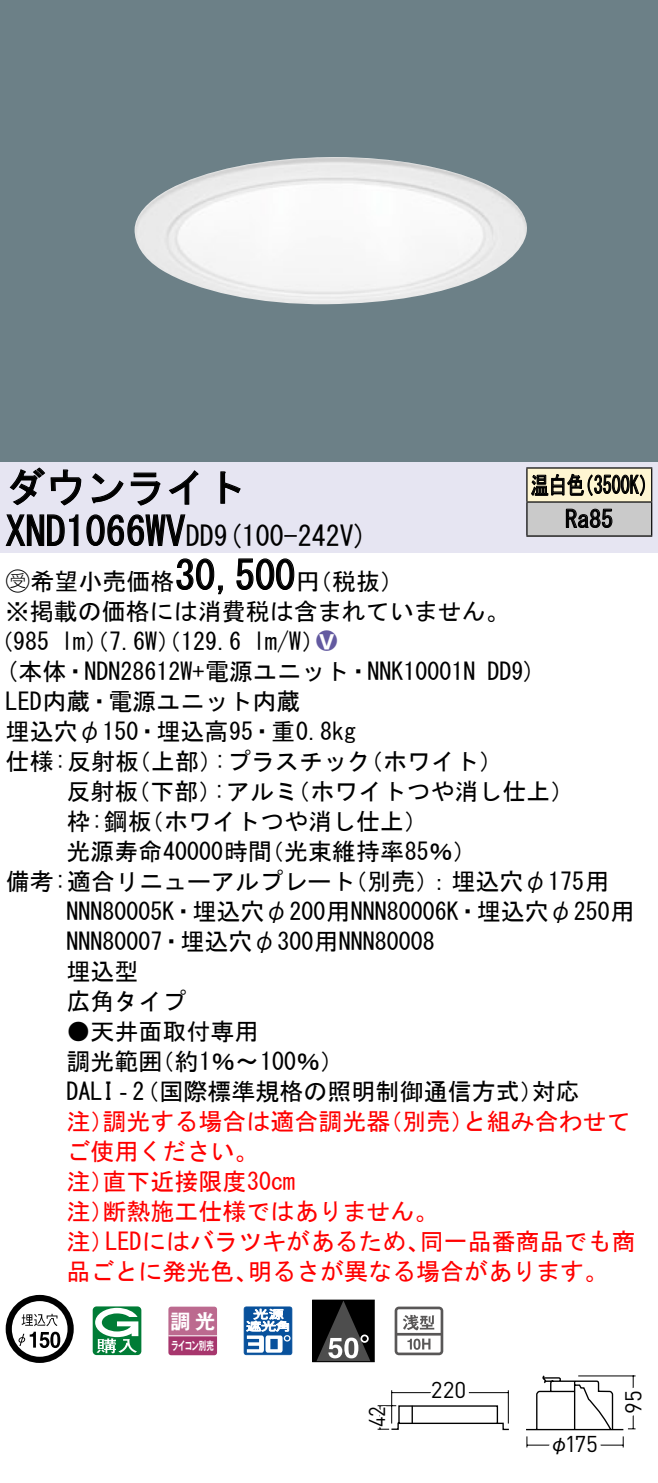
<style>
.page{position:relative;width:658px;height:1483px;background:#fff}
.page>*{position:absolute;margin:0;border:0;box-sizing:border-box;transform-origin:0 0}
.t1{font:40px "MS Gothic";color:#000}
.t2{font:28px "MS Gothic";color:#000}
.t3{font:24px/30px "MS Gothic";color:#000}
.t4{font:24px/30px "MS Gothic";color:#f00}
.t5{font:24px/34px "MS Gothic";color:#000;scale:.75 1}
.t6{font:24px "Ford Classification 1";color:#635aa0}
.t7{font:22.8px "DINOT";letter-spacing:-.005em;color:#000}
.t8{font:22.8px "DINOT";letter-spacing:-.005em;color:#000;scale:.9 1}
.t9{font:20px "Gothic MB101 Pro De Bold 90 pv RKSJ H";color:#fff}
.t10{font:20px "Gothic BBB Pro Medium 90 pv RKSJ H";color:#000}
.t11{font:11.6px "Gothic MB101 Pro De Bold 90 pv RKSJ H";letter-spacing:-.05em;color:#fff;scale:.65 1}
.s1{font-size:28px}
.s2{font-family:"Ford Classification 1"}
.s3{color:#fff}
</style>
<div class="page">
<div style="left:0;top:0;width:658px;height:462px;background:#6c8087"></div>
<img style="left:134px;top:157px;width:393px;height:148px">
<div style="left:0;top:462px;width:658px;height:90px;background:#e6e5f2"></div>
<svg style="left:9px;top:467px;width:73px;height:39px"></svg>
<svg style="left:91px;top:473px;width:33px;height:30px"></svg>
<svg style="left:130px;top:472px;width:30px;height:34px"></svg>
<svg style="left:168px;top:470px;width:30px;height:35px"></svg>
<svg style="left:220px;top:471px;width:21px;height:33px"></svg>
<svg style="left:5px;top:514px;width:74px;height:32px"></svg>
<svg style="left:86px;top:514px;width:100px;height:32px"></svg>
<svg style="left:176px;top:558px;width:47px;height:37px"></svg>
<svg style="left:236px;top:558px;width:59px;height:32px"></svg>
<svg style="left:6px;top:1295px;width:68px;height:68px"></svg>
<svg style="left:50px;top:1331px;width:10px;height:17px"></svg>
<svg style="left:93px;top:1306px;width:48px;height:49px"></svg>
<svg style="left:168px;top:1306px;width:49px;height:49px;background:#b55a85"></svg>
<hr style="left:168px;top:1335px;width:49px;height:1px;background:#fff">
<svg style="left:244px;top:1306px;width:48px;height:49px"></svg>
<div style="left:312px;top:1300px;width:62px;height:61px;background:#000"></div>
<svg style="left:317px;top:1301px;width:53px;height:59px"></svg>
<div style="left:312px;top:1299px;width:62px;height:63px;border:1px solid #000"></div>
<svg style="left:394px;top:1306px;width:49px;height:49px"></svg>
<div style="left:527px;top:468px;width:124px;height:34px;background:#fff6d2"></div>
<div style="left:527px;top:502px;width:124px;height:34px;background:#cacaca"></div>
<hr style="left:526px;top:467px;width:126px;height:2px;background:#000">
<hr style="left:526px;top:468px;width:1px;height:33px;background:#000">
<hr style="left:651px;top:468px;width:1px;height:33px;background:#000">
<hr style="left:526px;top:501px;width:126px;height:2px;background:#000">
<hr style="left:526px;top:502px;width:1px;height:33px;background:#000">
<hr style="left:651px;top:502px;width:1px;height:33px;background:#000">
<hr style="left:526px;top:535px;width:126px;height:2px;background:#000">
<svg style="left:531px;top:473px;width:114px;height:23px"></svg>
<svg style="left:565px;top:508px;width:47px;height:20px"></svg>
<svg style="left:526px;top:1375px;width:110px;height:73px"></svg>
<svg style="left:377px;top:1390px;width:132px;height:40px"></svg>
<h1 class="t1" style="left:6px;top:467px;width:242px">ダウンライト</h1>
<p class="t2" style="left:214px;top:522px;width:155px">(9 100-242 (V</p>
<h1 class="t1" style="left:6px;top:511px;width:210px">XND1066WV<span class="s1">DD</span></h1>
<h1 class="t1" style="left:175px;top:555px;width:121px">30,500</h1>
<p class="t3" style="left:6px;top:566px;width:505px"><span class="s2">B</span>希望小売価格<br>※掲載の価格には消費税は含まれていません。</p>
<p class="t6" style="left:316px;top:629px;width:22px">2<span class="s3">8</span></p>
<p class="t3" style="left:296px;top:566px;width:109px">（円税抜(</p>
<p class="t3" style="left:253px;top:626px;width:73px">l m (W/</p>
<p class="t3" style="left:-11px;top:626px;width:62px">（985</p>
<p class="t3" style="left:61px;top:626px;width:182px">lm）（7.6 ）（W 129.6</p>
<p class="t5" style="left:565px;top:468px;width:65px;text-indent:-34px">温白色<br>Ra85</p>
<p class="t5" style="left:575px;top:468px;width:109px">（3500 (K</p>
<p class="t3" style="left:6px;top:656px;width:471px">(本体・NDN28612 +W 電源ユニット・NNK10001N</p>
<p class="t3" style="left:6px;top:686px;width:296px">LED内蔵・電源ユニット内蔵</p>
<p class="t3" style="left:6px;top:716px;width:352px">埋込穴φ150・埋込高95・重0.8kg</p>
<p class="t3" style="left:359px;top:746px;width:145px">（ホワイト(</p>
<p class="t3" style="left:487px;top:656px;width:50px">DD (9</p>
<p class="t3" style="left:214px;top:746px;width:158px">:プラスチック</p>
<p class="t3" style="left:6px;top:746px;width:135px">仕様:反射板</p>
<p class="t3" style="left:127px;top:746px;width:97px">（上部）</p>
<p class="t3" style="left:66px;top:776px;width:74px">反射板</p>
<p class="t3" style="left:126px;top:776px;width:97px">（下部）</p>
<p class="t3" style="left:213px;top:776px;width:86px">:アルミ</p>
<p class="t3" style="left:286px;top:776px;width:289px">（ホワイトつや消し仕上(</p>
<p class="t3" style="left:66px;top:806px;width:87px">枠:鋼板</p>
<p class="t3" style="left:140px;top:806px;width:290px">（ホワイトつや消し仕上(</p>
<p class="t3" style="left:66px;top:836px;width:207px">光源寿命40000時間</p>
<p class="t3" style="left:260px;top:836px;width:218px">（光束維持率85％(</p>
<p class="t3" style="left:66px;top:866px;width:569px;text-indent:-61px">備考:適合リニューアルプレート<br>NNN80005 ・K 埋込穴φ200用NNN80006 ・K 埋込穴φ250用<br>NNN80007・埋込穴φ300用NNN80008<br>埋込型<br>広角タイプ</p>
<p class="t3" style="left:150px;top:1016px;width:195px;text-indent:-84px">●天井面取付専用<br>（約1％〜100％(</p>
<p class="t3" style="left:343px;top:866px;width:267px">（別売：）埋込穴φ175用</p>
<p class="t3" style="left:66px;top:1046px;width:97px">調光範囲</p>
<p class="t3" style="left:66px;top:1076px;width:478px">DALI‐（2 国際標準規格の照明制御通信方式）</p>
<p class="t4" style="left:462px;top:1106px;width:169px">と組み合わせて</p>
<p class="t3" style="left:531px;top:1076px;width:49px">対応</p>
<p class="t4" style="left:102px;top:1106px;width:289px">調光する場合は適合調光器</p>
<p class="t4" style="left:378px;top:1106px;width:97px">（別売）</p>
<p class="t4" style="left:66px;top:1106px;width:49px">注）</p>
<p class="t4" style="left:66px;top:1136px;width:193px">ご使用ください。</p>
<p class="t4" style="left:102px;top:1166px;width:194px">直下近接限度30cm</p>
<p class="t4" style="left:102px;top:1166px;width:337px;text-indent:-36px">注）<br>断熱施工仕様ではありません。</p>
<p class="t4" style="left:66px;top:1196px;width:49px">注）</p>
<p class="t4" style="left:66px;top:1226px;width:49px">注）</p>
<p class="t4" style="left:105px;top:1226px;width:326px">LEDにはバラツキがあるため、</p>
<p class="t4" style="left:420px;top:1226px;width:217px">同一品番商品でも商</p>
<p class="t4" style="left:66px;top:1256px;width:193px">品ごとに発光色、</p>
<p class="t4" style="left:248px;top:1256px;width:362px">明るさが異なる場合があります。</p>
<p class="t9" style="left:171px;top:1304px;width:46px">調光</p>
<p class="t11" style="left:171px;top:1335px;width:67px">ライコン別売</p>
<p class="t8" style="left:361px;top:1426px;width:24px;rotate:-90deg">42</p>
<p class="t7" style="left:431px;top:1374px;width:37px">220</p>
<p class="t7" style="left:565px;top:1428px;width:35px">175</p>
<p class="t10" style="left:549px;top:1427px;width:21px">φ</p>
<p class="t7" style="left:617px;top:1413px;width:25px;rotate:-90deg">95</p>
</div>
